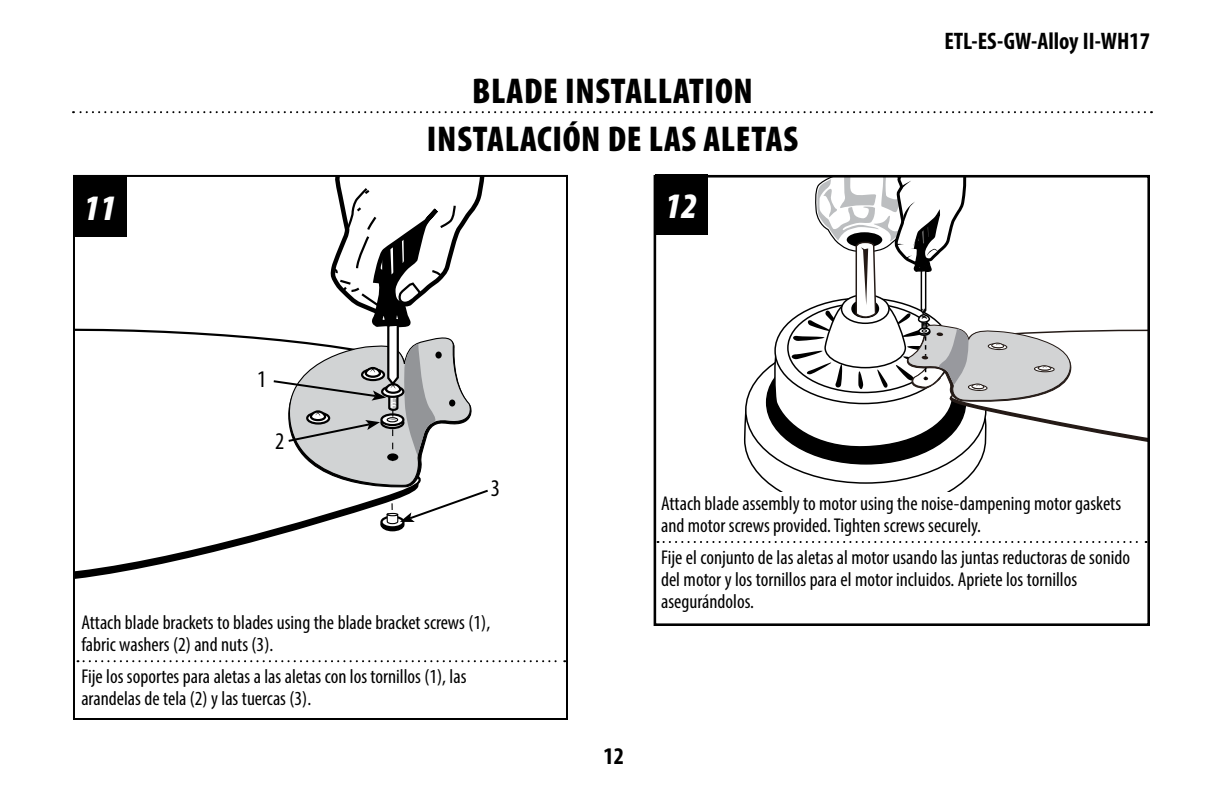
<style>
.page{position:relative;width:1224px;height:792px;background:#fff}
.page>*{position:absolute;margin:0;border:0;box-sizing:border-box;transform-origin:0 0}
.t1{font:900 condensed 36px/48px "Myriad Pro";letter-spacing:.02em;color:#000;text-align:center}
.t2{font:italic 900 condensed 36px "Myriad Pro";color:#fff}
.t3{font:700 condensed 24px "Myriad Pro";color:#000}
.t4{font:condensed 24px "Myriad Pro";color:#000}
.t5{font:condensed 20px/22px "Myriad Pro";color:#000}
</style>
<div class="page">
<svg style="left:744px;top:179px;width:402px;height:313px"></svg>
<div style="left:654px;top:175px;width:496px;height:451px;border:3px solid #000"></div>
<div style="left:655px;top:175px;width:52px;height:60px;background:#000"></div>
<svg style="left:658px;top:541px;width:489px;height:2px"></svg>
<svg style="left:73px;top:111px;width:1072px;height:2px"></svg>
<svg style="left:76px;top:328px;width:213px;height:251px"></svg>
<div style="left:73px;top:175px;width:495px;height:545px;border:2px solid #000"></div>
<div style="left:74px;top:177px;width:52px;height:60px;background:#000"></div>
<svg style="left:78px;top:660px;width:487px;height:2px"></svg>
<div style="left:255px;top:363px;width:16px;height:29px;background:#fff"></div>
<svg style="left:272px;top:176px;width:218px;height:356px"></svg>
<h1 class="t2" style="left:84px;top:189px;width:34px">11</h1>
<p class="t4" style="left:257px;top:364px;width:11px">1</p>
<p class="t4" style="left:275px;top:427px;width:11px">2</p>
<h1 class="t1" style="left:427px;top:68px;width:373px">BLADE INSTALLATION<br>IN STALACIÓN DE LAS ALETAS</h1>
<h1 class="t2" style="left:665px;top:187px;width:34px">12</h1>
<p class="t3" style="left:944px;top:26px;width:207px">ETL-ES-GW-Alloy II-WH17</p>
<p class="t4" style="left:491px;top:473px;width:11px">3</p>
<p class="t5" style="left:661px;top:492px;width:462px">Attach blade assembly to motor using the noise-dampening motor gaskets and motor screws provided. Tighten screws securely.</p>
<p class="t5" style="left:661px;top:546px;width:471px">Fije el conjunto de las aletas al motor usando las juntas reductoras de sonido del motor y los tornillos para el motor incluidos. Apriete los tornillos asegurándolos.</p>
<p class="t5" style="left:81px;top:611px;width:410px">Attach blade brackets to blades using the blade bracket screws (1), fabric washers (2) and nuts (3).</p>
<p class="t5" style="left:81px;top:665px;width:387px">Fije los soportes para aletas a las aletas con los tornillos (1), las arandelas de tela (2) y las tuercas (3).</p>
<p class="t3" style="left:603px;top:741px;width:22px">12</p>
</div>
